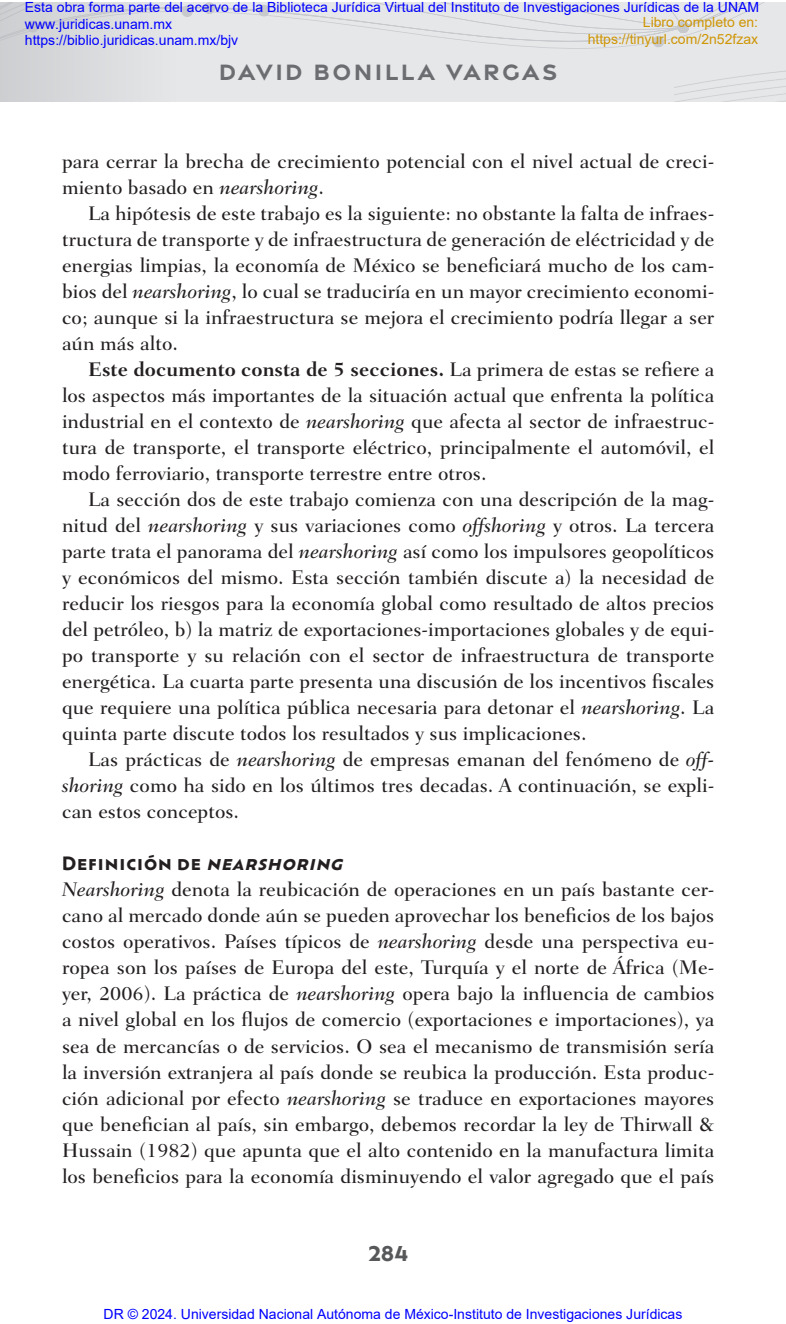
<style>
.page{position:relative;width:786px;height:1324px;background:#fff}
.page>*{position:absolute;margin:0;border:0;box-sizing:border-box;transform-origin:0 0}
.t1{font:700 24px "Gravesend Sans";letter-spacing:.1em;color:#6c6d70}
.t2{font:500 20px/26px "Fairfield LT Std";color:#231f20;text-align:justify}
.t3{font:700 20px "Ofelia Display";color:#57585a}
.t4{font:700 18px "Ofelia Display";letter-spacing:.02em;color:#231f20}
.t5{font:14px/16.8px "Arial";color:#00f}
.t6{font:14px/16.8px "Arial";color:#cf9605;text-align:right}
.s1{font-style:italic}
.s2{font-weight:700}
</style>
<div class="page">
<div style="left:0;top:3px;width:785px;height:99px;background:#e6e7e9"></div>
<div style="left:0;top:3px;width:175px;height:99px;background:#d9dadc"></div>
<svg style="left:0;top:2px;width:786px;height:78px"></svg>
<p class="t5" style="left:25px;top:-2px;width:735px">Esta obra forma parte del acervo de la Biblioteca Jurídica Virtual del Instituto de Investigaciones Jurídicas de la UNAM www.juridicas.unam.mx<br>https://biblio.juridicas.unam.mx/bjv</p>
<p class="t6" style="left:587px;top:13px;width:172px">Libro completo en: https://tinyurl.com/2n52fzax</p>
<p class="t1" style="left:219px;top:56px;width:340px">DAVID BONILLA VARGAS</p>
<p class="t2" style="left:62px;top:149px;width:653px">para cerrar la brecha de crecimiento potencial con el nivel actual de creci&shy;miento basado en <span class="s1">nearshoring</span>.</p>
<p class="t2" style="left:62px;top:201px;width:653px;text-indent:26px">La hipótesis de este trabajo es la siguiente: no obstante la falta de infraes&shy;tructura de transporte y de infraestructura de generación de eléctricidad y de energias limpias, la economía de México se beneficiará mucho de los cam&shy;bios del <span class="s1">nearshoring</span>, lo cual se traduciría en un mayor crecimiento economi&shy;co; aunque si la infraestructura se mejora el crecimiento podría llegar a ser aún más alto.</p>
<p class="t2" style="left:62px;top:357px;width:653px;text-indent:26px"><span class="s2">Este documento consta de 5 secciones.</span> La primera de estas se refiere a los aspectos más importantes de la situación actual que enfrenta la política industrial en el contexto de <span class="s1">nearshoring</span> que afecta al sector de infraestruc&shy;tura de transporte, el transporte eléctrico, principalmente el automóvil, el modo ferroviario, transporte terrestre entre otros.</p>
<p class="t2" style="left:62px;top:487px;width:654px;text-indent:26px">La sección dos de este trabajo comienza con una descripción de la mag&shy;nitud del <span class="s1">nearshoring</span> y sus variaciones como <span class="s1">offshoring</span> y otros. La tercera parte trata el panorama del <span class="s1">nearshoring</span> así como los impulsores geopolíticos y económicos del mismo. Esta sección también discute a) la necesidad de reducir los riesgos para la economía global como resultado de altos precios del petróleo, b) la matriz de exportaciones-importaciones globales y de equi&shy;po transporte y su relación con el sector de infraestructura de transporte energética. La cuarta parte presenta una discusión de los incentivos fiscales que requiere una política pública necesaria para detonar el <span class="s1">nearshoring</span>. La quinta parte discute todos los resultados y sus implicaciones.</p>
<p class="t2" style="left:62px;top:747px;width:653px;text-indent:26px">Las prácticas de <span class="s1">nearshoring</span> de empresas emanan del fenómeno de <span class="s1">off&shy;shoring</span> como ha sido en los últimos tres decadas. A continuación, se expli&shy;can estos conceptos.</p>
<p class="t4" style="left:62px;top:850px;width:287px">Definición de <span class="s1">NEARSHORING</span></p>
<p class="t2" style="left:62px;top:877px;width:654px"><span class="s1">Nearshoring</span> denota la reubicación de operaciones en un país bastante cer&shy;cano al mercado donde aún se pueden aprovechar los beneficios de los bajos costos operativos. Países típicos de <span class="s1">nearshoring</span> desde una perspectiva eu&shy;ropea son los países de Europa del este, Turquía y el norte de África (Me&shy;yer, 2006). La práctica de <span class="s1">nearshoring</span> opera bajo la influencia de cambios a nivel global en los flujos de comercio (exportaciones e importaciones), ya sea de mercancías o de servicios. O sea el mecanismo de transmisión sería la inversión extranjera al país donde se reubica la producción. Esta produc&shy;ción adicional por efecto <span class="s1">nearshoring</span> se traduce en exportaciones mayores que benefician al país, sin embargo, debemos recordar la ley de Thirwall &amp; Hussain (1982) que apunta que el alto contenido en la manufactura limita los beneficios para la economía disminuyendo el valor agregado que el país</p>
<p class="t3" style="left:368px;top:1238px;width:41px">284</p>
<p class="t5" style="left:104px;top:1305px;width:580px">DR © 2024. Universidad Nacional Autónoma de México-Instituto de Investigaciones Jurídicas</p>
</div>
